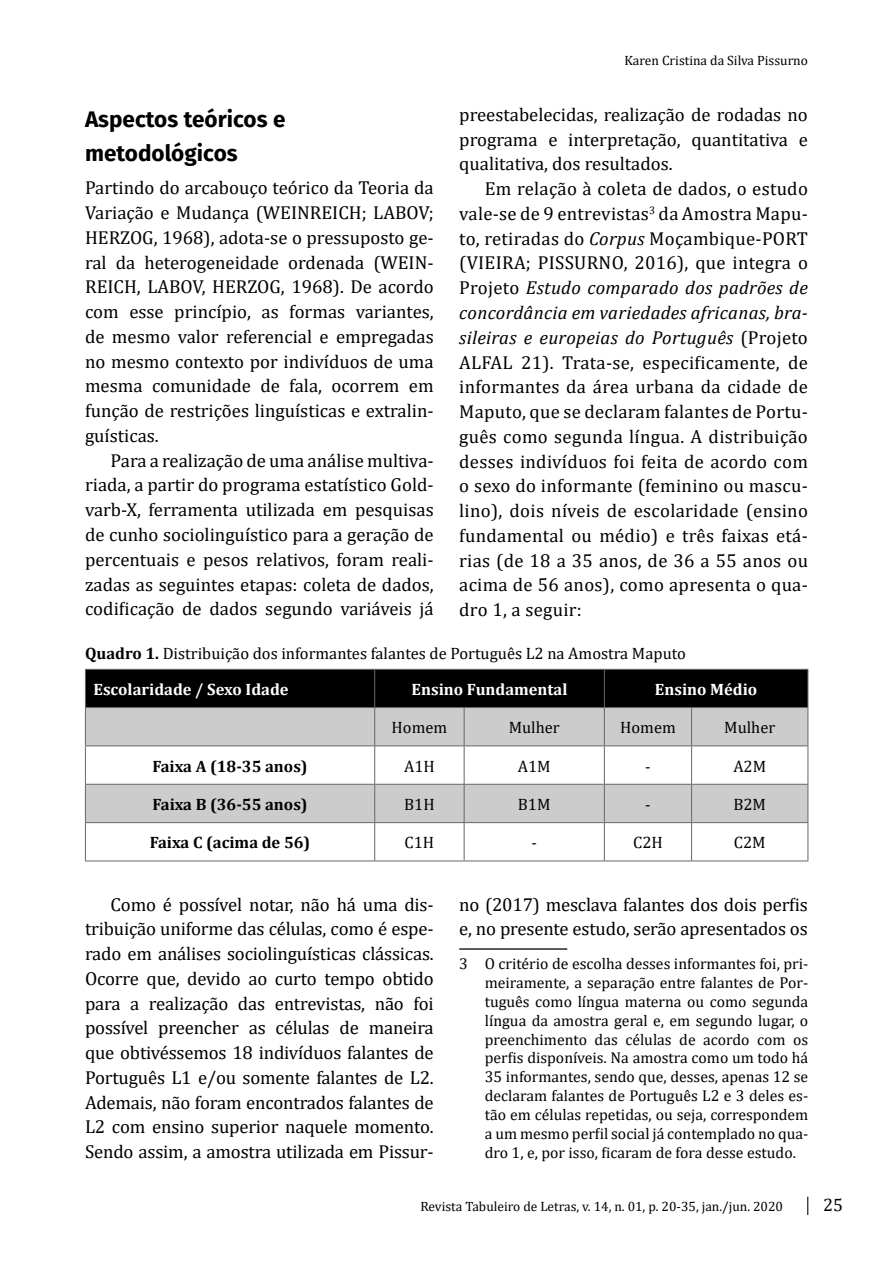
<style>
.page{position:relative;width:893px;height:1276px;background:#fff}
.page>*{position:absolute;margin:0;border:0;box-sizing:border-box;transform-origin:0 0}
.t1{font:700 22.5px/33.8px "Fira Sans";color:#000}
.t2{font:18.75px/24.8px "Cambria";color:#000;text-align:justify}
.t3{font:18px "Cambria";color:#000}
.t4{font:16.5px/36.2px "Cambria";color:#000}
.t5{font:700 16.5px "Cambria";color:#000}
.t6{font:700 16.5px "Cambria";color:#fff}
.t7{font:15.75px/18.9px "Cambria";color:#000;text-align:justify}
.t8{font:13.5px "Cambria";color:#000}
.s1{font-style:italic}
.s2{font-weight:700}
.s3{font-weight:700;color:#fff}
</style>
<div class="page">
<svg style="left:807px;top:1196px;width:1px;height:19px"></svg>
<div style="left:86px;top:670px;width:722px;height:37px;background:#000"></div>
<svg style="left:86px;top:708px;width:722px;height:114px;fill:#ccc"></svg>
<hr style="left:85px;top:669px;width:290px;height:1px;background:#666">
<hr style="left:375px;top:669px;width:89px;height:1px;background:#666">
<hr style="left:464px;top:669px;width:140px;height:1px;background:#666">
<hr style="left:604px;top:669px;width:88px;height:1px;background:#666">
<hr style="left:692px;top:669px;width:116px;height:1px;background:#666">
<hr style="left:85px;top:707px;width:290px;height:1px;background:#666">
<hr style="left:375px;top:707px;width:89px;height:1px;background:#666">
<hr style="left:464px;top:707px;width:140px;height:1px;background:#666">
<hr style="left:604px;top:707px;width:88px;height:1px;background:#666">
<hr style="left:692px;top:707px;width:116px;height:1px;background:#666">
<hr style="left:85px;top:745px;width:290px;height:1px;background:#666">
<hr style="left:375px;top:745px;width:89px;height:1px;background:#666">
<hr style="left:464px;top:745px;width:140px;height:1px;background:#666">
<hr style="left:604px;top:745px;width:88px;height:1px;background:#666">
<hr style="left:692px;top:745px;width:116px;height:1px;background:#666">
<hr style="left:85px;top:784px;width:290px;height:1px;background:#666">
<hr style="left:375px;top:784px;width:89px;height:1px;background:#666">
<hr style="left:464px;top:784px;width:140px;height:1px;background:#666">
<hr style="left:604px;top:784px;width:88px;height:1px;background:#666">
<hr style="left:692px;top:784px;width:116px;height:1px;background:#666">
<hr style="left:85px;top:822px;width:290px;height:1px;background:#666">
<hr style="left:375px;top:822px;width:89px;height:1px;background:#666">
<hr style="left:464px;top:822px;width:140px;height:1px;background:#666">
<hr style="left:604px;top:822px;width:88px;height:1px;background:#666">
<hr style="left:692px;top:822px;width:116px;height:1px;background:#666">
<hr style="left:85px;top:860px;width:290px;height:1px;background:#666">
<hr style="left:375px;top:860px;width:89px;height:1px;background:#666">
<hr style="left:464px;top:860px;width:140px;height:1px;background:#666">
<hr style="left:604px;top:860px;width:88px;height:1px;background:#666">
<hr style="left:692px;top:860px;width:116px;height:1px;background:#666">
<hr style="left:85px;top:669px;width:1px;height:38px;background:#666">
<hr style="left:85px;top:708px;width:1px;height:37px;background:#666">
<hr style="left:85px;top:746px;width:1px;height:38px;background:#666">
<hr style="left:85px;top:784px;width:1px;height:38px;background:#666">
<hr style="left:85px;top:823px;width:1px;height:37px;background:#666">
<hr style="left:374px;top:669px;width:1px;height:38px;background:#666">
<hr style="left:604px;top:669px;width:1px;height:38px;background:#666">
<hr style="left:808px;top:669px;width:1px;height:38px;background:#666">
<hr style="left:374px;top:708px;width:1px;height:37px;background:#666">
<hr style="left:464px;top:708px;width:1px;height:37px;background:#666">
<hr style="left:604px;top:708px;width:1px;height:37px;background:#666">
<hr style="left:691px;top:708px;width:1px;height:37px;background:#666">
<hr style="left:808px;top:708px;width:1px;height:37px;background:#666">
<hr style="left:374px;top:746px;width:1px;height:38px;background:#666">
<hr style="left:464px;top:746px;width:1px;height:38px;background:#666">
<hr style="left:604px;top:746px;width:1px;height:38px;background:#666">
<hr style="left:691px;top:746px;width:1px;height:38px;background:#666">
<hr style="left:808px;top:746px;width:1px;height:38px;background:#666">
<hr style="left:374px;top:784px;width:1px;height:38px;background:#666">
<hr style="left:464px;top:784px;width:1px;height:38px;background:#666">
<hr style="left:604px;top:784px;width:1px;height:38px;background:#666">
<hr style="left:691px;top:784px;width:1px;height:38px;background:#666">
<hr style="left:808px;top:784px;width:1px;height:38px;background:#666">
<hr style="left:374px;top:823px;width:1px;height:37px;background:#666">
<hr style="left:464px;top:823px;width:1px;height:37px;background:#666">
<hr style="left:604px;top:823px;width:1px;height:37px;background:#666">
<hr style="left:691px;top:823px;width:1px;height:37px;background:#666">
<hr style="left:808px;top:823px;width:1px;height:37px;background:#666">
<hr style="left:459px;top:948px;width:108px;height:1px;background:#000">
<p class="t1" style="left:85px;top:101px;width:202px">Aspectos teóricos e metodológicos</p>
<p class="t2" style="left:85px;top:175px;width:350px">Partindo do arcabouço teórico da Teoria da Variação e Mudança (WEINREICH; LABOV; HERZOG, 1968), adota-se o pressuposto ge&shy;ral da heterogeneidade ordenada (WEIN-REICH, LABOV, HERZOG, 1968). De acordo com esse princípio, as formas variantes, de mesmo valor referencial e empregadas no mesmo contexto por indivíduos de uma mesma comunidade de fala, ocorrem em função de restrições linguísticas e extralin&shy;guísticas.</p>
<p class="t2" style="left:85px;top:448px;width:350px;text-indent:26px">Para a realização de uma análise multiva&shy;riada, a partir do programa estatístico Gold&shy;varb-X, ferramenta utilizada em pesquisas de cunho sociolinguístico para a geração de percentuais e pesos relativos, foram reali&shy;zadas as seguintes etapas: coleta de dados, codificação de dados segundo variáveis já</p>
<p class="t8" style="left:624px;top:52px;width:185px">Karen Cristina da Silva Pissurno</p>
<p class="t2" style="left:459px;top:102px;width:350px">preestabelecidas, realização de rodadas no programa e interpretação, quantitativa e qualitativa, dos resultados.</p>
<p class="t2" style="left:459px;top:176px;width:350px;text-indent:26px">Em relação à coleta de dados, o estudo vale-se de 9 entrevistas<sup>3</sup> da Amostra Mapu&shy;to, retiradas do <span class="s1">Corpus</span> Moçambique-PORT (VIEIRA; PISSURNO, 2016), que integra o Projeto <span class="s1">Estudo comparado dos padrões de concordância em variedades africanas, bra&shy;sileiras e europeias do Português</span> (Projeto ALFAL 21). Trata-se, especificamente, de informantes da área urbana da cidade de Maputo, que se declaram falantes de Portu&shy;guês como segunda língua. A distribuição desses indivíduos foi feita de acordo com o sexo do informante (feminino ou mascu&shy;lino), dois níveis de escolaridade (ensino fundamental ou médio) e três faixas etá&shy;rias (de 18 a 35 anos, de 36 a 55 anos ou acima de 56 anos), como apresenta o qua&shy;dro 1, a seguir:</p>
<p class="t4" style="left:94px;top:635px;width:594px;text-indent:-8px"><span class="s2">Quadro 1.</span> Distribuição dos informantes falantes de Português L2 na Amostra Maputo<br><span class="s3">Escolaridade / Sexo Idade</span></p>
<p class="t6" style="left:412px;top:677px;width:157px">Ensino Fundamental</p>
<p class="t6" style="left:655px;top:677px;width:104px">Ensino Médio</p>
<p class="t4" style="left:392px;top:709px;width:57px">Homem</p>
<p class="t4" style="left:509px;top:709px;width:53px">Mulher</p>
<p class="t4" style="left:620px;top:709px;width:57px">Homem</p>
<p class="t4" style="left:724px;top:709px;width:53px">Mulher</p>
<p class="t5" style="left:152px;top:754px;width:157px">Faixa A (18-35 anos)</p>
<p class="t4" style="left:404px;top:747px;width:32px">A1H</p>
<p class="t4" style="left:518px;top:747px;width:34px">A1M</p>
<p class="t4" style="left:645px;top:747px;width:7px">-</p>
<p class="t4" style="left:733px;top:747px;width:34px">A2M</p>
<p class="t5" style="left:152px;top:792px;width:157px">Faixa B (36-55 anos)</p>
<p class="t4" style="left:404px;top:786px;width:32px">B1H</p>
<p class="t4" style="left:518px;top:786px;width:34px">B1M</p>
<p class="t4" style="left:645px;top:786px;width:7px">-</p>
<p class="t4" style="left:733px;top:786px;width:34px">B2M</p>
<p class="t5" style="left:150px;top:831px;width:162px">Faixa C (acima de 56)</p>
<p class="t4" style="left:405px;top:824px;width:31px">C1H</p>
<p class="t4" style="left:531px;top:824px;width:7px">-</p>
<p class="t4" style="left:633px;top:824px;width:31px">C2H</p>
<p class="t4" style="left:734px;top:824px;width:33px">C2M</p>
<p class="t2" style="left:85px;top:892px;width:350px;text-indent:26px">Como é possível notar, não há uma dis&shy;tribuição uniforme das células, como é espe&shy;rado em análises sociolinguísticas clássicas.<br>Ocorre que, devido ao curto tempo obtido para a realização das entrevistas, não foi possível preencher as células de maneira que obtivéssemos 18 indivíduos falantes de Português L1 e/ou somente falantes de L2.<br>Ademais, não foram encontrados falantes de L2 com ensino superior naquele momento.<br>Sendo assim, a amostra utilizada em Pissur-</p>
<p class="t2" style="left:459px;top:892px;width:350px">no (2017) mesclava falantes dos dois perfis e, no presente estudo, serão apresentados os</p>
<p class="t7" style="left:485px;top:954px;width:325px;text-indent:-25px">3 O critério de escolha desses informantes foi, pri&shy;meiramente, a separação entre falantes de Por&shy;tuguês como língua materna ou como segunda língua da amostra geral e, em segundo lugar, o preenchimento das células de acordo com os perfis disponíveis. Na amostra como um todo há 35 informantes, sendo que, desses, apenas 12 se declaram falantes de Português L2 e 3 deles es&shy;tão em células repetidas, ou seja, correspondem a um mesmo perfil social já contemplado no qua&shy;dro 1, e, por isso, ficaram de fora desse estudo.</p>
<p class="t8" style="left:420px;top:1198px;width:364px">Revista Tabuleiro de Letras, v. 14, n. 01, p. 20-35, jan./jun. 2020</p>
<p class="t3" style="left:823px;top:1194px;width:21px">25</p>
</div>
